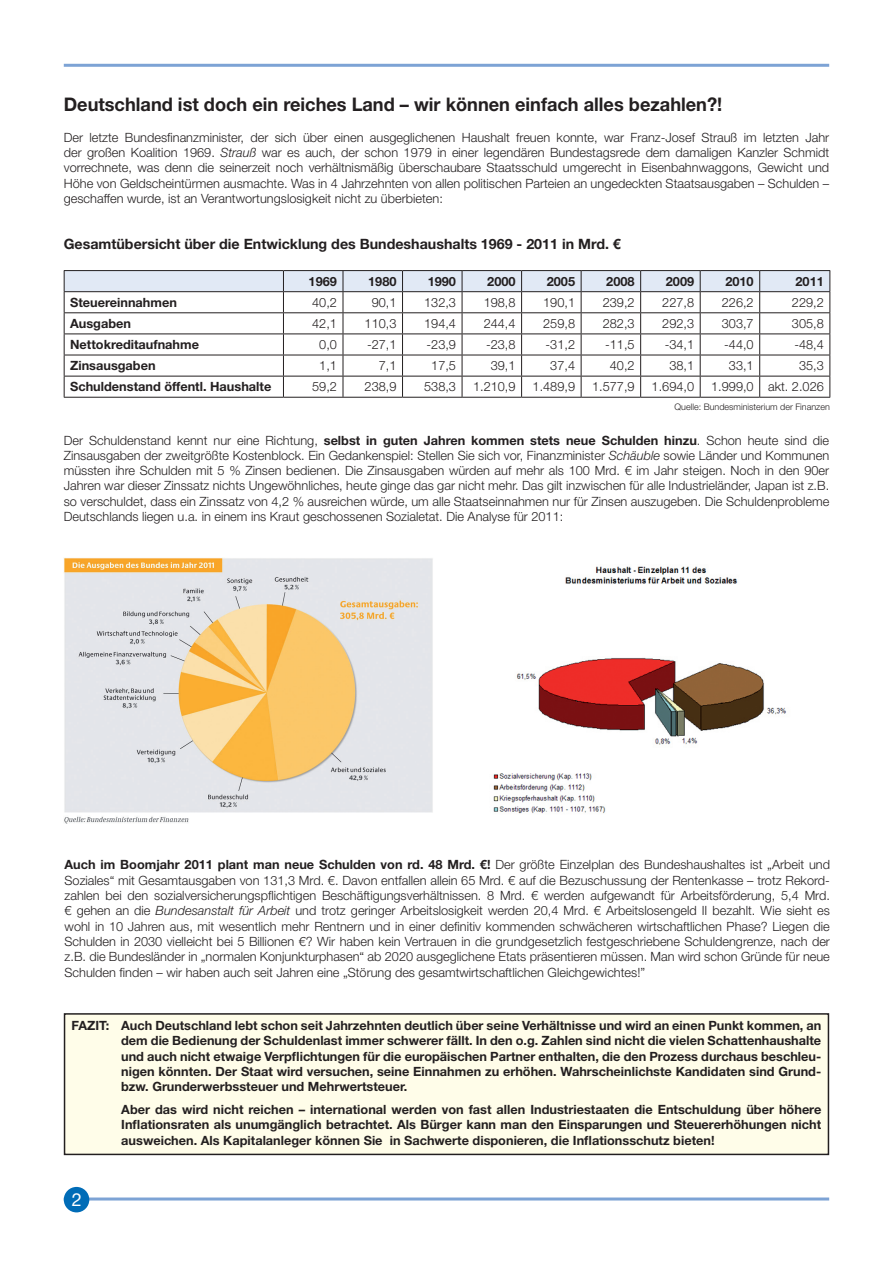
<style>
.page{position:relative;width:893px;height:1263px;background:#fff}
.page>*{position:absolute;margin:0;border:0;box-sizing:border-box;transform-origin:0 0}
.t1{font:700 18.75px "Helvetica Neue LT Std";color:#231f20}
.t2{font:18px "Helvetica Neue LT Std";color:#fff}
.t3{font:700 14.25px "Helvetica Neue LT Std";color:#231f20}
.t4{font:300 12.75px/15.3px "Helvetica Neue LT Std";color:#231f20;text-align:justify}
.t5{font:700 12.75px/15.3px "Helvetica Neue LT Std";color:#231f20;text-align:justify}
.t6{font:300 9px "Helvetica Neue LT Std";color:#231f20}
.s1{font-style:italic}
.s2{font-weight:700}
</style>
<div class="page">
<hr style="left:64px;top:270px;width:219px;height:1px;background:#231f20">
<hr style="left:283px;top:270px;width:60px;height:1px;background:#231f20">
<hr style="left:343px;top:270px;width:59px;height:1px;background:#231f20">
<hr style="left:402px;top:270px;width:60px;height:1px;background:#231f20">
<hr style="left:462px;top:270px;width:60px;height:1px;background:#231f20">
<hr style="left:522px;top:270px;width:59px;height:1px;background:#231f20">
<hr style="left:581px;top:270px;width:60px;height:1px;background:#231f20">
<hr style="left:641px;top:270px;width:59px;height:1px;background:#231f20">
<hr style="left:700px;top:270px;width:60px;height:1px;background:#231f20">
<hr style="left:760px;top:270px;width:70px;height:1px;background:#231f20">
<svg style="left:64px;top:271px;width:766px;height:126px"></svg>
<hr style="left:64px;top:397px;width:219px;height:1px;background:#231f20">
<hr style="left:283px;top:397px;width:60px;height:1px;background:#231f20">
<hr style="left:343px;top:397px;width:59px;height:1px;background:#231f20">
<hr style="left:402px;top:397px;width:60px;height:1px;background:#231f20">
<hr style="left:462px;top:397px;width:60px;height:1px;background:#231f20">
<hr style="left:522px;top:397px;width:59px;height:1px;background:#231f20">
<hr style="left:581px;top:397px;width:60px;height:1px;background:#231f20">
<hr style="left:641px;top:397px;width:59px;height:1px;background:#231f20">
<hr style="left:700px;top:397px;width:60px;height:1px;background:#231f20">
<hr style="left:760px;top:397px;width:70px;height:1px;background:#231f20">
<hr style="left:64px;top:64px;width:765px;height:3px;background:#7da3d5">
<hr style="left:64px;top:1197px;width:765px;height:3px;background:#7da3d5">
<div style="left:64px;top:1187px;width:25px;height:25px;background:#006cb7;border-radius:50%"></div>
<img style="left:64px;top:558px;width:369px;height:266px">
<div style="left:65px;top:1014px;width:763px;height:140px;background:#fffde9"></div>
<div style="left:64px;top:1013px;width:765px;height:142px;border:2px solid #231f20"></div>
<img style="left:493px;top:566px;width:293px;height:248px">
<p class="t1" style="left:64px;top:93px;width:660px">Deutschland ist doch ein reiches Land – wir können einfach alles bezahlen?!</p>
<p class="t4" style="left:64px;top:129px;width:767px">Der letzte Bundesfinanzminister, der sich über einen ausgeglichenen Haushalt freuen konnte, war Franz-Josef Strauß im letzten Jahr der großen Koalition 1969. <span class="s1">Strauß</span> war es auch, der schon 1979 in einer legendären Bundestagsrede dem damaligen Kanzler Schmidt vorrechnete, was denn die seinerzeit noch verhältnismäßig überschaubare Staatsschuld umgerecht in Eisenbahnwaggons, Gewicht und Höhe von Geldscheintürmen ausmachte. Was in 4 Jahrzehnten von allen politischen Parteien an ungedeckten Staatsausgaben – Schulden – geschaffen wurde, ist an Verantwortungslosigkeit nicht zu überbieten:</p>
<p class="t3" style="left:64px;top:235px;width:559px">Gesamtübersicht über die Entwicklung des Bundeshaushalts 1969 - 2011 in Mrd. €</p>
<p class="t5" style="left:309px;top:273px;width:30px">1969</p>
<p class="t5" style="left:368px;top:273px;width:30px">1980</p>
<p class="t5" style="left:428px;top:273px;width:30px">1990</p>
<p class="t5" style="left:487px;top:273px;width:30px">2000</p>
<p class="t5" style="left:547px;top:273px;width:30px">2005</p>
<p class="t5" style="left:606px;top:273px;width:30px">2008</p>
<p class="t5" style="left:666px;top:273px;width:30px">2009</p>
<p class="t5" style="left:725px;top:273px;width:30px">2010</p>
<p class="t5" style="left:795px;top:273px;width:30px">2011</p>
<p class="t5" style="left:70px;top:294px;width:108px">Steuereinnahmen</p>
<p class="t4" style="left:312px;top:294px;width:26px">40,2</p>
<p class="t4" style="left:372px;top:294px;width:26px">90,1</p>
<p class="t4" style="left:424px;top:294px;width:33px">132,3</p>
<p class="t4" style="left:484px;top:294px;width:33px">198,8</p>
<p class="t4" style="left:543px;top:294px;width:33px">190,1</p>
<p class="t4" style="left:603px;top:294px;width:33px">239,2</p>
<p class="t4" style="left:662px;top:294px;width:33px">227,8</p>
<p class="t4" style="left:722px;top:294px;width:33px">226,2</p>
<p class="t4" style="left:792px;top:294px;width:33px">229,2</p>
<p class="t5" style="left:70px;top:315px;width:62px">Ausgaben</p>
<p class="t4" style="left:312px;top:315px;width:26px">42,1</p>
<p class="t4" style="left:365px;top:315px;width:33px">110,3</p>
<p class="t4" style="left:424px;top:315px;width:33px">194,4</p>
<p class="t4" style="left:484px;top:315px;width:33px">244,4</p>
<p class="t4" style="left:543px;top:315px;width:33px">259,8</p>
<p class="t4" style="left:603px;top:315px;width:33px">282,3</p>
<p class="t4" style="left:662px;top:315px;width:33px">292,3</p>
<p class="t4" style="left:722px;top:315px;width:33px">303,7</p>
<p class="t4" style="left:792px;top:315px;width:33px">305,8</p>
<p class="t5" style="left:70px;top:336px;width:130px">Nettokreditaufnahme</p>
<p class="t4" style="left:319px;top:337px;width:19px">0,0</p>
<p class="t4" style="left:367px;top:337px;width:31px">-27,1</p>
<p class="t4" style="left:426px;top:337px;width:31px">-23,9</p>
<p class="t4" style="left:486px;top:337px;width:31px">-23,8</p>
<p class="t4" style="left:546px;top:337px;width:31px">-31,2</p>
<p class="t4" style="left:605px;top:337px;width:31px">-11,5</p>
<p class="t4" style="left:665px;top:337px;width:31px">-34,1</p>
<p class="t4" style="left:724px;top:337px;width:31px">-44,0</p>
<p class="t4" style="left:794px;top:337px;width:31px">-48,4</p>
<p class="t5" style="left:70px;top:358px;width:87px">Zinsausgaben</p>
<p class="t4" style="left:319px;top:358px;width:19px">1,1</p>
<p class="t4" style="left:379px;top:358px;width:19px">7,1</p>
<p class="t4" style="left:431px;top:358px;width:26px">17,5</p>
<p class="t4" style="left:491px;top:358px;width:26px">39,1</p>
<p class="t4" style="left:550px;top:358px;width:26px">37,4</p>
<p class="t4" style="left:610px;top:358px;width:26px">40,2</p>
<p class="t4" style="left:669px;top:358px;width:26px">38,1</p>
<p class="t4" style="left:729px;top:358px;width:26px">33,1</p>
<p class="t4" style="left:799px;top:358px;width:26px">35,3</p>
<p class="t5" style="left:70px;top:379px;width:203px">Schuldenstand öffentl. Haushalte</p>
<p class="t4" style="left:312px;top:379px;width:26px">59,2</p>
<p class="t4" style="left:365px;top:379px;width:33px">238,9</p>
<p class="t4" style="left:424px;top:379px;width:33px">538,3</p>
<p class="t4" style="left:473px;top:379px;width:44px">1.210,9</p>
<p class="t4" style="left:533px;top:379px;width:44px">1.489,9</p>
<p class="t4" style="left:592px;top:379px;width:44px">1.577,9</p>
<p class="t4" style="left:652px;top:379px;width:44px">1.694,0</p>
<p class="t4" style="left:711px;top:379px;width:44px">1.999,0</p>
<p class="t4" style="left:768px;top:379px;width:57px">akt. 2.026</p>
<p class="t6" style="left:674px;top:401px;width:157px">Quelle: Bundesministerium der Finanzen</p>
<p class="t4" style="left:64px;top:432px;width:767px">Der Schuldenstand kennt nur eine Richtung, <span class="s2">selbst in guten Jahren kommen stets neue Schulden hinzu</span>. Schon heute sind die Zinsausgaben der zweitgrößte Kostenblock. Ein Gedankenspiel: Stellen Sie sich vor, Finanzminister <span class="s1">Schäuble</span> sowie Länder und Kommunen müssten ihre Schulden mit 5 % Zinsen bedienen. Die Zinsausgaben würden auf mehr als 100 Mrd. € im Jahr steigen. Noch in den 90er Jahren war dieser Zinssatz nichts Ungewöhnliches, heute ginge das gar nicht mehr. Das gilt inzwischen für alle Industrieländer, Japan ist z.B. so verschuldet, dass ein Zinssatz von 4,2 % ausreichen würde, um alle Staatseinnahmen nur für Zinsen auszugeben. Die Schuldenprobleme Deutschlands liegen u.a. in einem ins Kraut geschossenen Sozialetat. Die Analyse für 2011:</p>
<p class="t4" style="left:65px;top:857px;width:767px"><span class="s2">Auch im Boomjahr 2011 plant man neue Schulden von rd. 48 Mrd. €!</span> Der größte Einzelplan des Bundeshaushaltes ist „Arbeit und Soziales“ mit Gesamtausgaben von 131,3 Mrd. €. Davon entfallen allein 65 Mrd. € auf die Bezuschussung der Rentenkasse – trotz Rekord&shy;zahlen bei den sozialversicherungspflichtigen Beschäftigungsverhältnissen. 8 Mrd. € werden aufgewandt für Arbeitsförderung, 5,4 Mrd. € gehen an die <span class="s1">Bundesanstalt für Arbeit</span> und trotz geringer Arbeitslosigkeit werden 20,4 Mrd. € Arbeitslosengeld II bezahlt. Wie sieht es wohl in 10 Jahren aus, mit wesentlich mehr Rentnern und in einer definitiv kommenden schwächeren wirtschaftlichen Phase? Liegen die Schulden in 2030 vielleicht bei 5 Billionen €? Wir haben kein Vertrauen in die grundgesetzlich festgeschriebene Schuldengrenze, nach der z.B. die Bundesländer in „normalen Konjunkturphasen“ ab 2020 ausgeglichene Etats präsentieren müssen. Man wird schon Gründe für neue Schulden finden – wir haben auch seit Jahren eine „Störung des gesamtwirtschaftlichen Gleichgewichtes!”</p>
<p class="t5" style="left:121px;top:1018px;width:702px;text-indent:-50px">FAZIT: Auch Deutschland lebt schon seit Jahrzehnten deutlich über seine Verhältnisse und wird an einen Punkt kommen, an dem die Bedienung der Schuldenlast immer schwerer fällt. In den o.g. Zahlen sind nicht die vielen Schattenhaushalte und auch nicht etwaige Verpflichtungen für die europäischen Partner enthalten, die den Prozess durchaus beschleu&shy;nigen könnten. Der Staat wird versuchen, seine Einnahmen zu erhöhen. Wahrscheinlichste Kandidaten sind Grund&shy;bzw. Grunderwerbssteuer und Mehrwertsteuer.</p>
<p class="t5" style="left:121px;top:1102px;width:702px">Aber das wird nicht reichen – international werden von fast allen Industriestaaten die Entschuldung über höhere Inflationsraten als unumgänglich betrachtet. Als Bürger kann man den Einsparungen und Steuererhöhungen nicht ausweichen. Als Kapitalanleger können Sie in Sachwerte disponieren, die Inflationsschutz bieten!</p>
<p class="t2" style="left:72px;top:1189px;width:12px">2</p>
</div>
